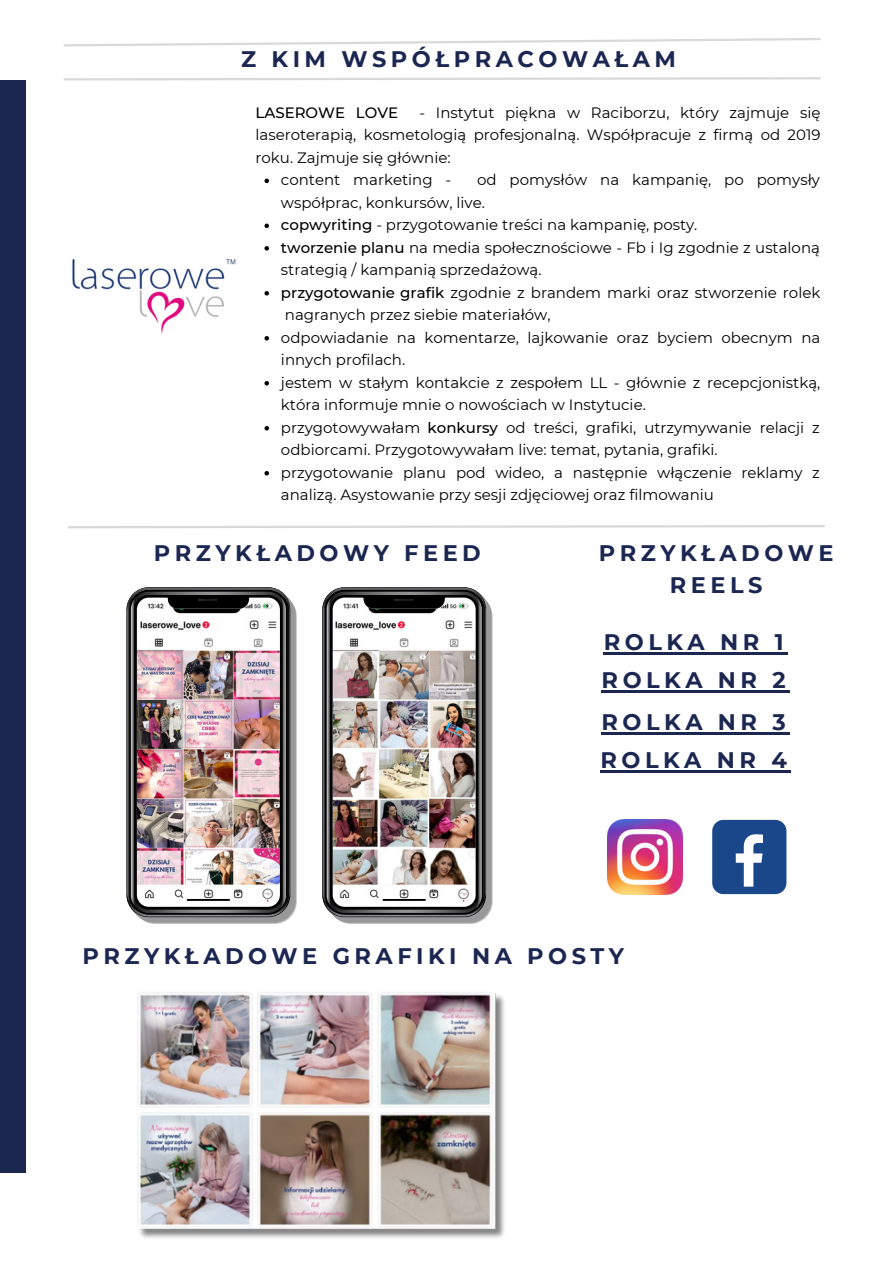
<style>
.page{position:relative;width:893px;height:1264px;background:#fff}
.page>*{position:absolute;margin:0;border:0;box-sizing:border-box;transform-origin:0 0}
.t1{font:700 22.5px "Montserrat";letter-spacing:.2em;color:#1b2751}
.t2{font:15px/22.5px "Montserrat";color:#010101}
.t3{font:500 15px "Montserrat";color:#010101}
.s1{font-weight:500}
</style>
<div class="page">
<svg style="left:64px;top:38px;width:757px;height:9px"></svg>
<svg style="left:64px;top:77px;width:757px;height:4px"></svg>
<div style="left:0;top:80px;width:25px;height:1092px;background:#1b2751"></div>
<svg style="left:68px;top:525px;width:757px;height:4px"></svg>
<img style="left:72px;top:259px;width:164px;height:75px">
<img style="left:127px;top:588px;width:162px;height:328px">
<hr style="left:187px;top:899px;width:43px;height:1px;background:#000">
<img style="left:323px;top:588px;width:162px;height:328px">
<hr style="left:382px;top:899px;width:44px;height:1px;background:#000">
<img style="left:607px;top:819px;width:75px;height:75px">
<div style="left:712px;top:819px;width:74px;height:75px;background:#1a4789;border-radius:11px"></div>
<svg style="left:735px;top:834px;width:27px;height:52px"></svg>
<img style="left:137px;top:992px;width:368px;height:246px">
<svg style="left:264px;top:179px;width:5px;height:4px"></svg>
<svg style="left:264px;top:223px;width:5px;height:5px"></svg>
<svg style="left:264px;top:246px;width:5px;height:4px"></svg>
<svg style="left:264px;top:291px;width:5px;height:4px"></svg>
<svg style="left:264px;top:336px;width:5px;height:4px"></svg>
<svg style="left:264px;top:381px;width:5px;height:4px"></svg>
<svg style="left:264px;top:426px;width:5px;height:4px"></svg>
<svg style="left:264px;top:471px;width:5px;height:4px"></svg>
<hr style="left:603px;top:652px;width:185px;height:2px;background:#1b2751">
<hr style="left:601px;top:690px;width:189px;height:2px;background:#1b2751">
<hr style="left:601px;top:732px;width:189px;height:2px;background:#1b2751">
<hr style="left:600px;top:770px;width:191px;height:2px;background:#1b2751">
<p class="t1" style="left:241px;top:45px;width:436px">Z KIM WSPÓŁPRACOWAŁAM</p>
<p class="t2" style="left:255px;top:101px;width:566px;text-align:justify;text-indent:164px">- Instytut piękna w Raciborzu, który zajmuje się laseroterapią, kosmetologią profesjonalną. Współpracuje z firmą od 2019 roku. Zajmuje się głównie:</p>
<p class="t3" style="left:255px;top:103px;width:144px">LASEROWE LOVE</p>
<p class="t2" style="left:281px;top:169px;width:540px;text-indent:196px">od pomysłów na kampanię, po pomysły współprac, konkursów, live.</p>
<p class="t2" style="left:281px;top:214px;width:418px"><span class="s1">copwyriting</span> - przygotowanie treści na kampanię, posty.</p>
<p class="t2" style="left:281px;top:236px;width:540px"><span class="s1">tworzenie planu</span> na media społecznościowe - Fb i Ig zgodnie z ustaloną strategią / kampanią sprzedażową.</p>
<p class="t2" style="left:281px;top:281px;width:541px"><span class="s1">przygotowanie grafik</span> zgodnie z brandem marki oraz stworzenie rolek nagranych przez siebie materiałów,</p>
<p class="t2" style="left:281px;top:326px;width:541px">odpowiadanie na komentarze, lajkowanie oraz byciem obecnym na innych profilach.</p>
<p class="t2" style="left:281px;top:371px;width:541px">jestem w stałym kontakcie z zespołem LL - głównie z recepcjonistką, która informuje mnie o nowościach w Instytucie.</p>
<p class="t2" style="left:281px;top:416px;width:540px">przygotowywałam <span class="s1">konkursy</span> od treści, grafiki, utrzymywanie relacji z odbiorcami. Przygotowywałam live: temat, pytania, grafiki.</p>
<p class="t2" style="left:281px;top:461px;width:540px">przygotowanie planu pod wideo, a następnie włączenie reklamy z analizą. Asystowanie przy sesji zdjęciowej oraz filmowaniu</p>
<p class="t2" style="left:281px;top:169px;width:172px">content marketing -</p>
<p class="t1" style="left:154px;top:539px;width:328px">PRZYKŁADOWY FEED</p>
<p class="t1" style="left:598px;top:539px;width:236px">PRZYKŁADOWE</p>
<p class="t1" style="left:669px;top:571px;width:94px">REELS</p>
<p class="t1" style="left:603px;top:628px;width:181px">ROLKA NR 1</p>
<p class="t1" style="left:601px;top:666px;width:186px">ROLKA NR 2</p>
<p class="t1" style="left:601px;top:708px;width:186px">ROLKA NR 3</p>
<p class="t1" style="left:600px;top:746px;width:188px">ROLKA NR 4</p>
<p class="t1" style="left:82px;top:942px;width:543px">PRZYKŁADOWE GRAFIKI NA POSTY</p>
</div>
